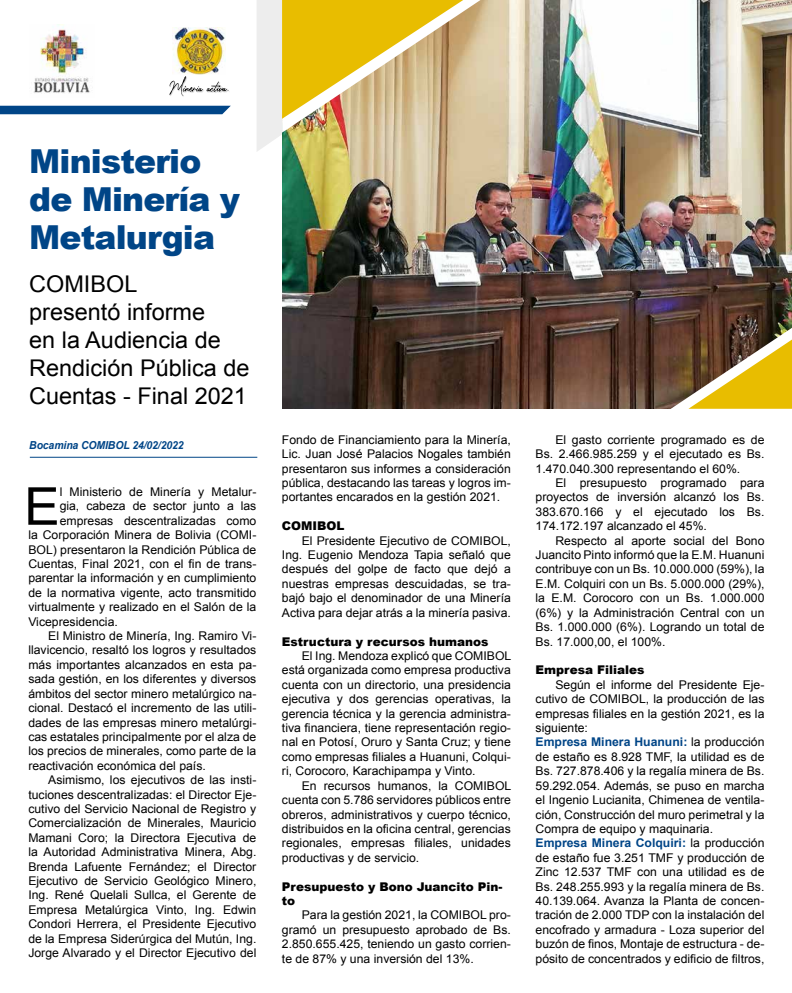
<style>
.page{position:relative;width:792px;height:993px;background:#fff}
.page>*{position:absolute;margin:0;border:0;box-sizing:border-box;transform-origin:0 0}
.t1{font:52.2px "Arial";color:#000}
.t2{font:900 33px/38px "Arial";letter-spacing:-.025em;color:#004587}
.t3{font:23px/28px "Arial";color:#000}
.t4{font:12px/14.4px "Arial";color:#000;text-align:justify}
.t5{font:900 12px/14.4px "Arial";color:#000}
.t6{font:italic 700 11px "Arial";letter-spacing:-.01em;color:#004587;scale:.95 1}
.s1{font-weight:700;color:#004587}
</style>
<div class="page">
<div style="left:257px;top:0;width:25px;height:151px;background:#ededed"></div>
<div style="left:0;top:106px;width:231px;height:8px;background:#004587"></div>
<hr style="left:30px;top:456px;width:227px;height:1px;background:#004587">
<img style="left:282px;top:0;width:510px;height:408px">
<svg style="left:282px;top:0;width:199px;height:133px"></svg>
<svg style="left:666px;top:328px;width:126px;height:81px"></svg>
<img style="left:174px;top:27px;width:51px;height:47px">
<img style="left:34px;top:24px;width:56px;height:69px">
<svg style="left:169px;top:76px;width:59px;height:20px"></svg>
<h2 class="t2" style="left:29px;top:141px;width:212px">Ministerio de Minería y<br>Metalurgia</h2>
<h3 class="t3" style="left:29px;top:270px;width:222px">COMIBOL<br>presentó informe<br>en la Audiencia de<br>Rendición Pública de<br>Cuentas - Final 2021</h3>
<p class="t6" style="left:29px;top:437px;width:164px">Bocamina COMIBOL 24/02/2022</p>
<h1 class="t1" style="left:24px;top:472px;width:37px">E</h1>
<p class="t4" style="left:60px;top:484px;width:198px">l Ministerio de Minería y Metalur-</p>
<p class="t4" style="left:60px;top:499px;width:198px">gia, cabeza de sector junto a las</p>
<p class="t4" style="left:60px;top:513px;width:198px">empresas descentralizadas como</p>
<p class="t4" style="left:28px;top:527px;width:230px">la Corporación Minera de Bolivia (COMI-</p>
<p class="t4" style="left:28px;top:542px;width:230px">BOL) presentaron la Rendición Pública de</p>
<p class="t4" style="left:28px;top:556px;width:230px">Cuentas, Final 2021, con el fin de trans-</p>
<p class="t4" style="left:28px;top:571px;width:230px">parentar la información y en cumplimiento</p>
<p class="t4" style="left:28px;top:585px;width:230px">de la normativa vigente, acto transmitido</p>
<p class="t4" style="left:28px;top:599px;width:230px">virtualmente y realizado en el Salón de la</p>
<p class="t4" style="left:28px;top:614px;width:91px">Vicepresidencia.</p>
<p class="t4" style="left:48px;top:628px;width:210px">El Ministro de Minería, Ing. Ramiro Vi-</p>
<p class="t4" style="left:28px;top:643px;width:230px">llavicencio, resaltó los logros y resultados</p>
<p class="t4" style="left:28px;top:657px;width:230px">más importantes alcanzados en esta pa-</p>
<p class="t4" style="left:28px;top:671px;width:230px">sada gestión, en los diferentes y diversos</p>
<p class="t4" style="left:28px;top:686px;width:230px">ámbitos del sector minero metalúrgico na-</p>
<p class="t4" style="left:28px;top:700px;width:230px">cional. Destacó el incremento de las utili-</p>
<p class="t4" style="left:28px;top:715px;width:230px">dades de las empresas minero metalúrgi-</p>
<p class="t4" style="left:28px;top:729px;width:230px">cas estatales principalmente por el alza de</p>
<p class="t4" style="left:28px;top:743px;width:230px">los precios de minerales, como parte de la</p>
<p class="t4" style="left:28px;top:758px;width:179px">reactivación económica del país.</p>
<p class="t4" style="left:48px;top:772px;width:210px">Asimismo, los ejecutivos de las insti-</p>
<p class="t4" style="left:28px;top:787px;width:230px">tuciones descentralizadas: el Director Eje-</p>
<p class="t4" style="left:28px;top:801px;width:230px">cutivo del Servicio Nacional de Registro y</p>
<p class="t4" style="left:28px;top:815px;width:230px">Comercialización de Minerales, Mauricio</p>
<p class="t4" style="left:28px;top:830px;width:230px">Mamani Coro; la Directora Ejecutiva de</p>
<p class="t4" style="left:28px;top:844px;width:230px">la Autoridad Administrativa Minera, Abg.</p>
<p class="t4" style="left:28px;top:859px;width:230px">Brenda Lafuente Fernández; el Director</p>
<p class="t4" style="left:28px;top:873px;width:230px">Ejecutivo de Servicio Geológico Minero,</p>
<p class="t4" style="left:28px;top:887px;width:230px">Ing. René Quelali Sullca, el Gerente de</p>
<p class="t4" style="left:28px;top:902px;width:230px">Empresa Metalúrgica Vinto, Ing. Edwin</p>
<p class="t4" style="left:28px;top:916px;width:230px">Condori Herrera, el Presidente Ejecutivo</p>
<p class="t4" style="left:28px;top:931px;width:230px">de la Empresa Siderúrgica del Mutún, Ing.</p>
<p class="t4" style="left:28px;top:945px;width:230px">Jorge Alvarado y el Director Ejecutivo del</p>
<p class="t4" style="left:282px;top:432px;width:230px">Fondo de Financiamiento para la Minería, Lic. Juan José Palacios Nogales también presentaron sus informes a consideración pública, destacando las tareas y logros im&shy;portantes encarados en la gestión 2021.</p>
<p class="t5" style="left:282px;top:518px;width:64px">COMIBOL</p>
<p class="t4" style="left:282px;top:533px;width:230px;text-indent:20px">El Presidente Ejecutivo de COMIBOL, Ing. Eugenio Mendoza Tapia señaló que después del golpe de facto que dejó a nuestras empresas descuidadas, se tra&shy;bajó bajo el denominador de una Minería Activa para dejar atrás a la minería pasiva.</p>
<p class="t5" style="left:282px;top:633px;width:208px">Estructura y recursos humanos</p>
<p class="t4" style="left:282px;top:648px;width:231px;text-indent:20px">El Ing. Mendoza explicó que COMIBOL está organizada como empresa productiva cuenta con un directorio, una presidencia ejecutiva y dos gerencias operativas, la gerencia técnica y la gerencia administra&shy;tiva financiera, tiene representación regio&shy;nal en Potosí, Oruro y Santa Cruz; y tiene como empresas filiales a Huanuni, Colqui&shy;ri, Corocoro, Karachipampa y Vinto.</p>
<p class="t4" style="left:282px;top:778px;width:231px;text-indent:20px">En recursos humanos, la COMIBOL cuenta con 5.786 servidores públicos entre obreros, administrativos y cuerpo técnico, distribuidos en la oficina central, gerencias regionales, empresas filiales, unidades productivas y de servicio.</p>
<p class="t5" style="left:282px;top:878px;width:222px">Presupuesto y Bono Juancito Pin&shy;to</p>
<p class="t4" style="left:282px;top:907px;width:230px;text-indent:20px">Para la gestión 2021, la COMIBOL pro&shy;gramó un presupuesto aprobado de Bs.<br>2.850.655.425, teniendo un gasto corrien&shy;te de 87% y una inversión del 13%.</p>
<p class="t4" style="left:536px;top:432px;width:230px;text-indent:20px">El gasto corriente programado es de Bs. 2.466.985.259 y el ejecutado es Bs.<br>1.470.040.300 representando el 60%.</p>
<p class="t4" style="left:536px;top:475px;width:230px;text-indent:20px">El presupuesto programado para proyectos de inversión alcanzó los Bs.<br>383.670.166 y el ejecutado los Bs.<br>174.172.197 alcanzado el 45%.</p>
<p class="t4" style="left:536px;top:533px;width:230px;text-indent:20px">Respecto al aporte social del Bono Juancito Pinto informó que la E.M. Huanuni contribuye con un Bs. 10.000.000 (59%), la E.M. Colquiri con un Bs. 5.000.000 (29%), la E.M. Corocoro con un Bs. 1.000.000 (6%) y la Administración Central con un Bs. 1.000.000 (6%). Logrando un total de Bs. 17.000,00, el 100%.</p>
<p class="t5" style="left:536px;top:662px;width:110px">Empresa Filiales</p>
<p class="t4" style="left:536px;top:677px;width:230px;text-align:left;text-indent:20px">Según el informe del Presidente Eje&shy;cutivo de COMIBOL, la producción de las empresas filiales en la gestión 2021, es la siguiente:<br><span class="s1">Empresa Minera Huanuni:</span> la producción de estaño es 8.928 TMF, la utilidad es de Bs. 727.878.406 y la regalía minera de Bs.<br>59.292.054. Además, se puso en marcha el Ingenio Lucianita, Chimenea de ventila&shy;ción, Construcción del muro perimetral y la Compra de equipo y maquinaria.<br><span class="s1">Empresa Minera Colquiri:</span> la producción de estaño fue 3.251 TMF y producción de Zinc 12.537 TMF con una utilidad es de Bs. 248.255.993 y la regalía minera de Bs.<br>40.139.064. Avanza la Planta de concen&shy;tración de 2.000 TDP con la instalación del encofrado y armadura - Loza superior del buzón de finos, Montaje de estructura - de&shy;pósito de concentrados y edificio de filtros,</p>
</div>
